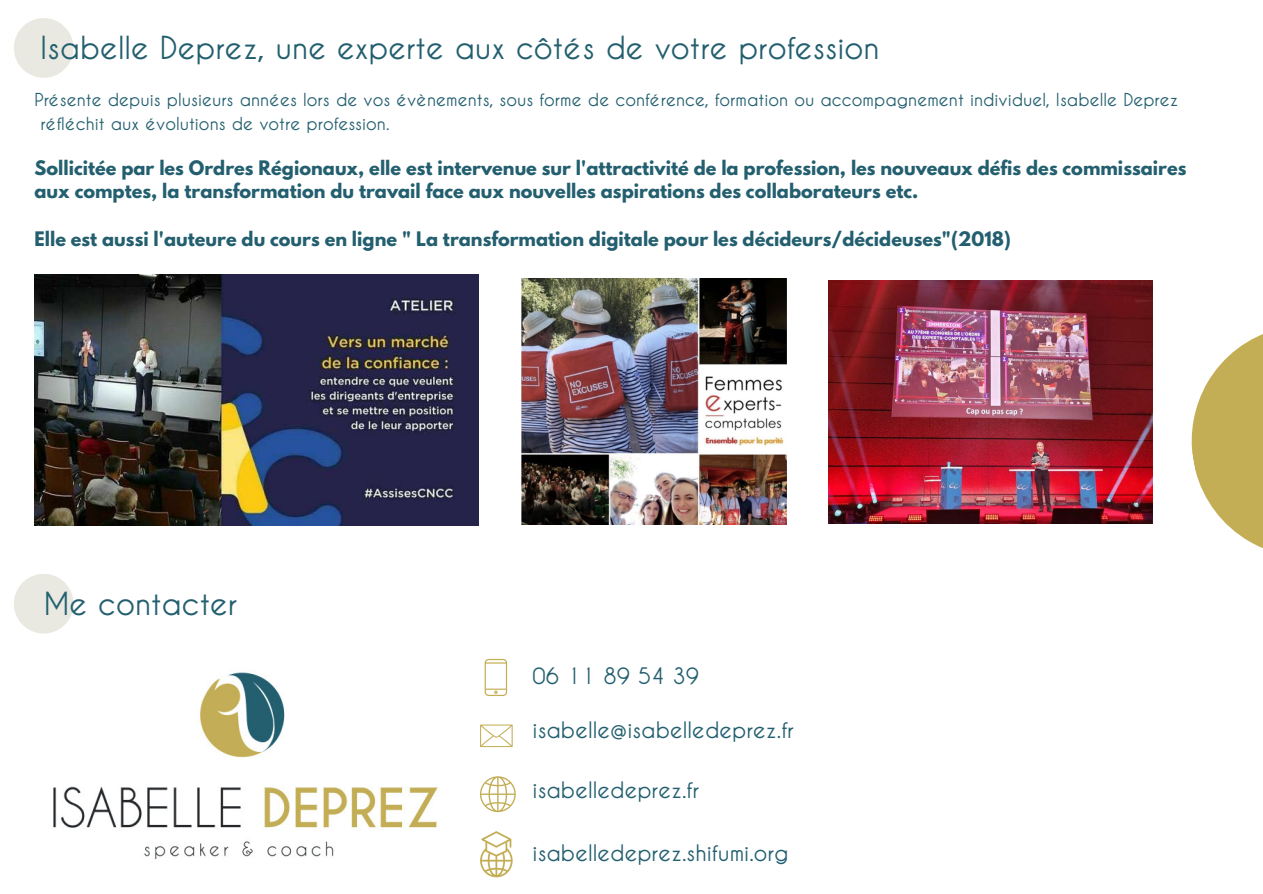
<style>
.page{position:relative;width:1263px;height:894px;background:#fff}
.page>*{position:absolute;margin:0;border:0;box-sizing:border-box;transform-origin:0 0}
.t1{font:700 31.5px "Caviar Dreams";color:#235f6f}
.t2{font:700 22.5px "Caviar Dreams";color:#235f6f}
.t3{font:700 17.7px/23.5px "League Spartan";color:#235f6f}
.t4{font:700 17.7px/23.5px "Caviar Dreams";color:#235f6f}
</style>
<div class="page">
<svg style="left:14px;top:18px;width:60px;height:60px"></svg>
<img style="left:522px;top:278px;width:264px;height:246px">
<img style="left:34px;top:274px;width:445px;height:251px">
<svg style="left:1191px;top:334px;width:72px;height:214px"></svg>
<svg style="left:14px;top:574px;width:60px;height:59px"></svg>
<svg style="left:480px;top:724px;width:33px;height:22px"></svg>
<svg style="left:480px;top:776px;width:36px;height:36px"></svg>
<svg style="left:480px;top:831px;width:33px;height:46px"></svg>
<svg style="left:485px;top:658px;width:22px;height:37px"></svg>
<img style="left:53px;top:672px;width:385px;height:188px">
<img style="left:829px;top:280px;width:324px;height:243px">
<h1 class="t1" style="left:40px;top:30px;width:841px">Isabelle Deprez, une experte aux côtés de votre profession</h1>
<p class="t4" style="left:41px;top:87px;width:1139px;text-indent:-6px">Présente depuis plusieurs années lors de vos évènements, sous forme de conférence, formation ou accompagnement individuel, Isabelle Deprez réfléchit aux évolutions de votre profession.</p>
<p class="t3" style="left:34px;top:158px;width:1153px">Sollicitée par les Ordres Régionaux, elle est intervenue sur l'attractivité de la profession, les nouveaux défis des commissaires aux comptes, la transformation du travail face aux nouvelles aspirations des collaborateurs etc.</p>
<p class="t3" style="left:34px;top:229px;width:978px">Elle est aussi l'auteure du cours en ligne " La transformation digitale pour les décideurs/décideuses"(2018)</p>
<h1 class="t1" style="left:44px;top:586px;width:195px">Me contacter</h1>
<p class="t2" style="left:533px;top:663px;width:168px">06 11 89 54 39</p>
<p class="t2" style="left:533px;top:717px;width:263px">isabelle@isabelledeprez.fr</p>
<p class="t2" style="left:533px;top:777px;width:168px">isabelledeprez.fr</p>
<p class="t2" style="left:533px;top:840px;width:258px">isabelledeprez.shifumi.org</p>
</div>
